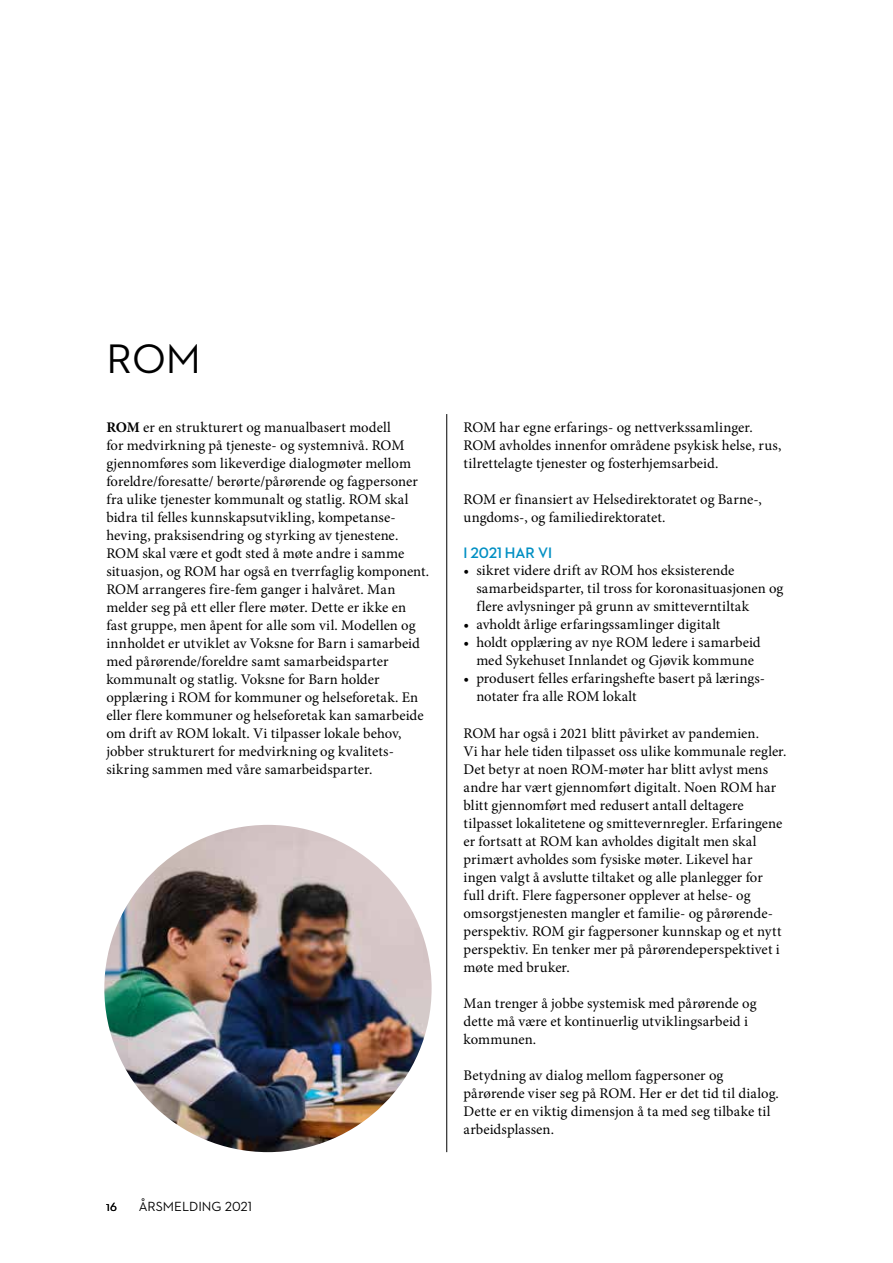
<style>
.page{position:relative;width:893px;height:1263px;background:#fff}
.page>*{position:absolute;margin:0;border:0;box-sizing:border-box;transform-origin:0 0}
.t1{font:42px "Neutraface 2 Text";color:#000}
.t2{font:700 15.45px "Neutraface 2 Display";color:#008fc3}
.t3{font:14.7px/18px "Minion Pro";letter-spacing:.005em;color:#000}
.t4{font:13.5px "Neutraface 2 Text";color:#000}
.s1{font-weight:700}
</style>
<div class="page">
<img style="left:104px;top:825px;width:328px;height:327px;border-radius:164px">
<hr style="left:446px;top:414px;width:1px;height:738px;background:#000">
<h1 class="t1" style="left:107px;top:332px;width:96px">ROM</h1>
<p class="t3" style="left:106px;top:418px;width:324px"><span class="s1">ROM</span> er en strukturert og manualbasert modell<br>for medvirkning på tjeneste- og systemnivå. ROM gjennomføres som likeverdige dialogmøter mellom foreldre/foresatte/ berørte/pårørende og fagpersoner fra ulike tjenester kommunalt og statlig. ROM skal bidra til felles kunnskapsutvikling, kompetanse&shy;heving, praksisendring og styrking av tjenestene.<br>ROM skal være et godt sted å møte andre i samme situasjon, og ROM har også en tverrfaglig komponent.<br>ROM arrangeres fire-fem ganger i halvåret. Man melder seg på ett eller flere møter. Dette er ikke en fast gruppe, men åpent for alle som vil. Modellen og innholdet er utviklet av Voksne for Barn i samarbeid med pårørende/foreldre samt samarbeidsparter kommunalt og statlig. Voksne for Barn holder opplæring i ROM for kommuner og helseforetak. En eller flere kommuner og helseforetak kan samarbeide om drift av ROM lokalt. Vi tilpasser lokale behov, jobber strukturert for medvirkning og kvalitets&shy;sikring sammen med våre samarbeidsparter.</p>
<p class="t3" style="left:464px;top:418px;width:319px">ROM har egne erfarings- og nettverkssamlinger.<br>ROM avholdes innenfor områdene psykisk helse, rus, tilrettelagte tjenester og fosterhjemsarbeid.</p>
<p class="t3" style="left:464px;top:490px;width:300px">ROM er finansiert av Helsedirektoratet og Barne-, ungdoms-, og familiedirektoratet.</p>
<p class="t2" style="left:464px;top:544px;width:90px">I 2021 HAR VI</p>
<p class="t3" style="left:476px;top:561px;width:309px;text-indent:-13px">• sikret videre drift av ROM hos eksisterende samarbeidsparter, til tross for koronasituasjonen og flere avlysninger på grunn av smitteverntiltak</p>
<p class="t3" style="left:464px;top:615px;width:258px">• avholdt årlige erfaringssamlinger digitalt</p>
<p class="t3" style="left:464px;top:633px;width:299px;text-align:center">• holdt opplæring av nye ROM ledere i samarbeid med Sykehuset Innlandet og Gjøvik kommune</p>
<p class="t3" style="left:476px;top:669px;width:290px;text-indent:-13px">• produsert felles erfaringshefte basert på lærings&shy;notater fra alle ROM lokalt</p>
<p class="t3" style="left:464px;top:724px;width:324px">ROM har også i 2021 blitt påvirket av pandemien.<br>Vi har hele tiden tilpasset oss ulike kommunale regler.<br>Det betyr at noen ROM-møter har blitt avlyst mens andre har vært gjennomført digitalt. Noen ROM har blitt gjennomført med redusert antall deltagere tilpasset lokalitetene og smittevernregler. Erfaringene er fortsatt at ROM kan avholdes digitalt men skal primært avholdes som fysiske møter. Likevel har ingen valgt å avslutte tiltaket og alle planlegger for full drift. Flere fagpersoner opplever at helse- og omsorgstjenesten mangler et familie- og pårørende&shy;perspektiv. ROM gir fagpersoner kunnskap og et nytt perspektiv. En tenker mer på pårørendeperspektivet i møte med bruker.</p>
<p class="t3" style="left:464px;top:994px;width:295px">Man trenger å jobbe systemisk med pårørende og dette må være et kontinuerlig utviklingsarbeid i kommunen.</p>
<p class="t3" style="left:464px;top:1066px;width:317px">Betydning av dialog mellom fagpersoner og pårørende viser seg på ROM. Her er det tid til dialog.<br>Dette er en viktig dimensjon å ta med seg tilbake til arbeidsplassen.</p>
<p class="t4" style="left:106px;top:1198px;width:12px">16</p>
<p class="t4" style="left:139px;top:1198px;width:115px">ÅRSMELDING 2021</p>
</div>
